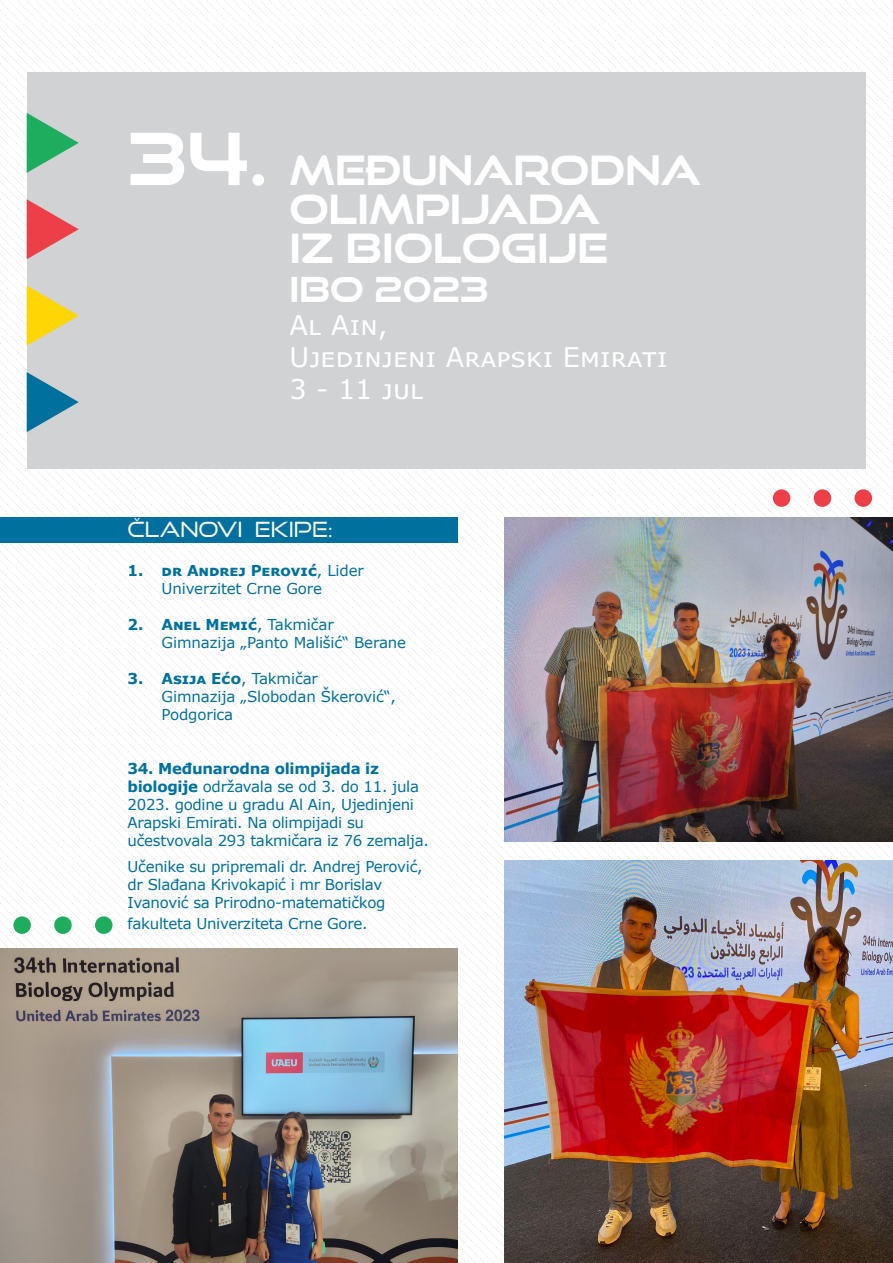
<style>
.page{position:relative;width:893px;height:1263px;background:#fff}
.page>*{position:absolute;margin:0;border:0;box-sizing:border-box;transform-origin:0 0}
.t1{font:700 40.5px "Good Times Rg";color:#fff}
.t2{font:700 34.5px "Good Times Rg";color:#fff}
.t3{font:27px "Verdana";color:#fff}
.t4{font:21px "Good Times Bk";color:#fff}
.t5{font:15px/18px "Verdana";letter-spacing:-.02em;color:#00719f}
.t6{font:700 15px "Verdana";letter-spacing:-.01em;color:#00719f}
.s1{font-size:72px}
.s2{font-weight:400}
.s3{font-weight:700}
</style>
<div class="page">
<img style="left:0;top:1px;width:893px;height:1261px">
<div style="left:27px;top:72px;width:838px;height:397px;background:#d1d2d4"></div>
<svg style="left:27px;top:372px;width:52px;height:60px"></svg>
<svg style="left:27px;top:286px;width:52px;height:60px"></svg>
<svg style="left:27px;top:199px;width:52px;height:60px"></svg>
<svg style="left:27px;top:113px;width:52px;height:60px"></svg>
<div style="left:0;top:517px;width:457px;height:26px;background:#00719f"></div>
<img style="left:505px;top:517px;width:388px;height:325px">
<img style="left:505px;top:861px;width:388px;height:402px">
<img style="left:0;top:948px;width:457px;height:315px">
<svg style="left:13px;top:916px;width:100px;height:18px"></svg>
<svg style="left:773px;top:489px;width:99px;height:18px"></svg>
<p class="t1" style="left:128px;top:146px;width:575px"><span class="s1">34.</span> MEĐUNARODNA</p>
<p class="t1" style="left:290px;top:185px;width:312px">OLIMPIJADA</p>
<p class="t1" style="left:290px;top:224px;width:320px">IZ BIOLOGIJE</p>
<p class="t2" style="left:290px;top:268px;width:201px">IBO 2023</p>
<p class="t3" style="left:290px;top:306px;width:100px">Al Ain,</p>
<p class="t3" style="left:290px;top:339px;width:380px">Ujedinjeni Arapski Emirati</p>
<p class="t3" style="left:290px;top:371px;width:136px">3 - 11 jul</p>
<p class="t4" style="left:128px;top:517px;width:207px">ČLANOVI EKIPE:</p>
<p class="t6" style="left:128px;top:560px;width:238px">1. dr Andrej Perović<span class="s2">, Lider</span></p>
<p class="t5" style="left:162px;top:579px;width:162px">Univerzitet Crne Gore</p>
<p class="t6" style="left:128px;top:614px;width:208px">2. Anel Memić<span class="s2">, Takmičar</span></p>
<p class="t5" style="left:162px;top:633px;width:246px">Gimnazija „Panto Mališić“ Berane</p>
<p class="t6" style="left:128px;top:668px;width:192px">3. Asija Ećo<span class="s2">, Takmičar</span></p>
<p class="t5" style="left:162px;top:687px;width:236px">Gimnazija „Slobodan Škerović“,</p>
<p class="t5" style="left:162px;top:705px;width:73px">Podgorica</p>
<p class="t5" style="left:128px;top:759px;width:303px"><span class="s3">34. Međunarodna olimpijada iz biologije</span> održavala se od 3. do 11. jula 2023. godine u gradu Al Ain, Ujedinjeni Arapski Emirati. Na olimpijadi su učestvovala 293 takmičara iz 76 zemalja.</p>
<p class="t5" style="left:128px;top:858px;width:297px">Učenike su pripremali dr. Andrej Perović, dr Slađana Krivokapić i mr Borislav<br>Ivanović sa Prirodno-matematičkog</p>
<p class="t5" style="left:128px;top:914px;width:242px">fakulteta Univerziteta Crne Gore.</p>
</div>
